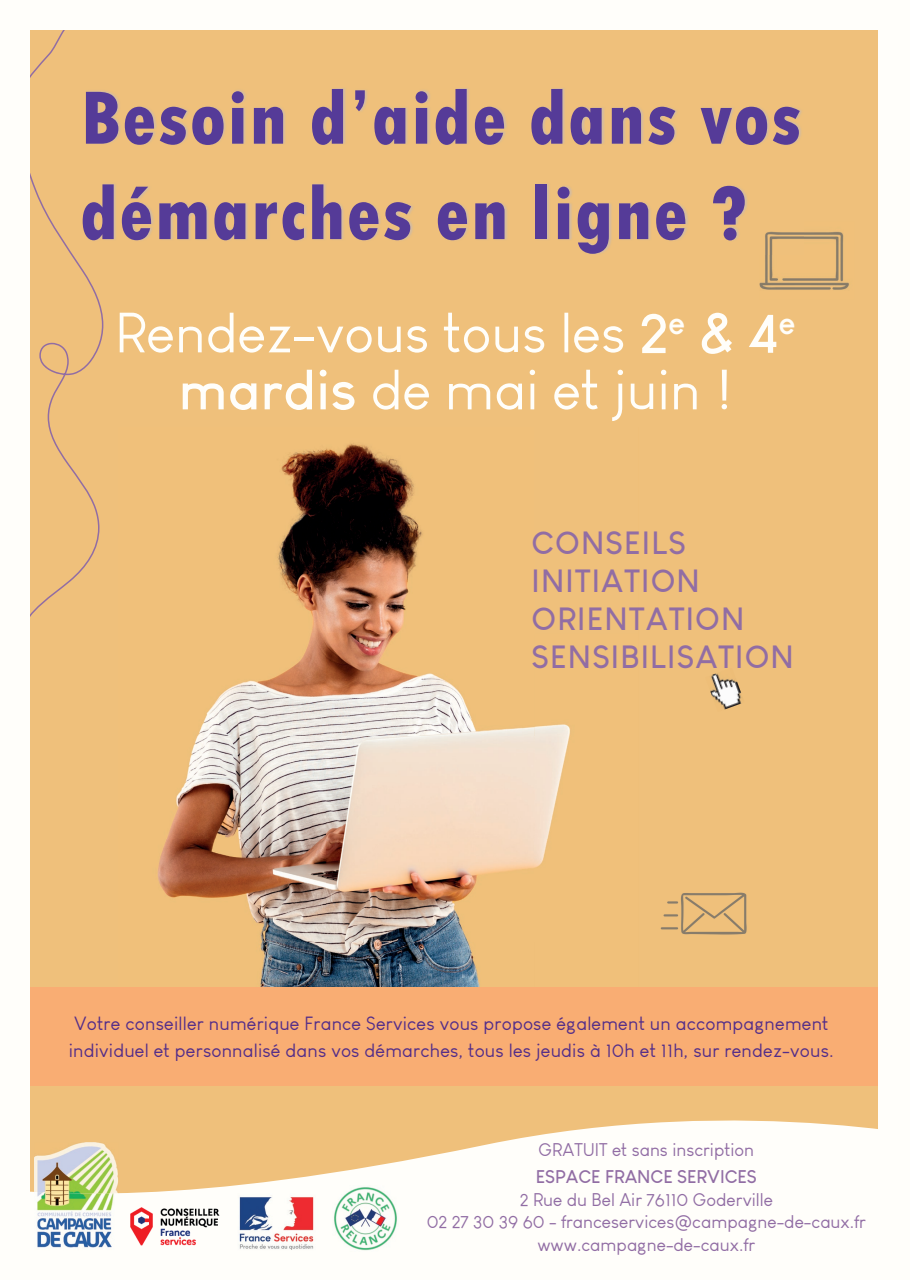
<style>
.page{position:relative;width:910px;height:1280px;background:#fff}
.page>*{position:absolute;margin:0;border:0;box-sizing:border-box;transform-origin:0 0}
.t1{font:800 condensed 79.5px/95.4px "Tw Cen";letter-spacing:.02em;color:#553b98}
.t2{font:55.5px/57px "Louis George Cafe";color:#fffefa;text-align:center}
.t3{font:700 31.5px/37.8px "Louis George Cafe";letter-spacing:.04em;color:#916da4}
.t4{font:18.75px/27px "Louis George Cafe";letter-spacing:.01em;color:#532d89}
.t5{font:18px/22.5px "Louis George Cafe";color:#916da4;text-align:center}
.t6{font:700 18px "Louis George Cafe";color:#916da4}
.s1{font-weight:700}
</style>
<div class="page">
<div style="left:1px;top:16px;width:909px;height:1264px;background:#efc07b"></div>
<img style="left:118px;top:443px;width:521px;height:545px">
<img style="left:533px;top:645px;width:106px;height:23px">
<svg style="left:30px;top:30px;width:73px;height:587px"></svg>
<div style="left:22px;top:988px;width:858px;height:98px;background:#f9ad73"></div>
<svg style="left:30px;top:1120px;width:847px;height:160px;fill:#fffefa"></svg>
<div style="left:502px;top:1129px;width:376px;height:151px;background:#fffefa"></div>
<div style="left:0;top:0;width:910px;height:30px;background:#fffefa"></div>
<div style="left:0;top:0;width:30px;height:1280px;background:#fffefa"></div>
<div style="left:878px;top:0;width:32px;height:1280px;background:#fffefa"></div>
<img style="left:83px;top:88px;width:719px;height:167px">
<img style="left:710px;top:673px;width:32px;height:37px">
<img style="left:760px;top:231px;width:89px;height:59px">
<img style="left:760px;top:221px;width:43px;height:34px">
<img style="left:660px;top:892px;width:87px;height:43px">
<img style="left:121px;top:1198px;width:107px;height:54px">
<img style="left:332px;top:1186px;width:66px;height:66px">
<img style="left:232px;top:1194px;width:89px;height:58px">
<img style="left:34px;top:1142px;width:84px;height:110px">
<h1 class="t1" style="left:80px;top:70px;width:723px">Besoin d’aide dans vos démarches en ligne ?</h1>
<h2 class="t2" style="left:115px;top:304px;width:682px">Rendez-vous tous les <span class="s1">2</span><sup>e</sup> <span class="s1">&amp; 4</span><sup>e </sup><span class="s1">mardis</span> de mai et juin !</h2>
<h3 class="t3" style="left:531px;top:524px;width:264px">CONSEILS<br>INITIATION<br>ORIENTATION<br>SENSIBILISATION</h3>
<p class="t4" style="left:69px;top:1010px;width:766px">Votre conseiller numérique France Services vous propose également un accompagnement individuel et personnalisé dans vos démarches, tous les jeudis à 10h et 11h, sur rendez-vous.</p>
<p class="t5" style="left:539px;top:1139px;width:217px">GRATUIT et sans inscription</p>
<p class="t6" style="left:536px;top:1165px;width:222px">ESPACE FRANCE SERVICES</p>
<p class="t5" style="left:427px;top:1188px;width:441px">2 Rue du Bel Air 76110 Goderville<br>02 27 30 39 60 - franceservices@campagne-de-caux.fr www.campagne-de-caux.fr</p>
</div>
